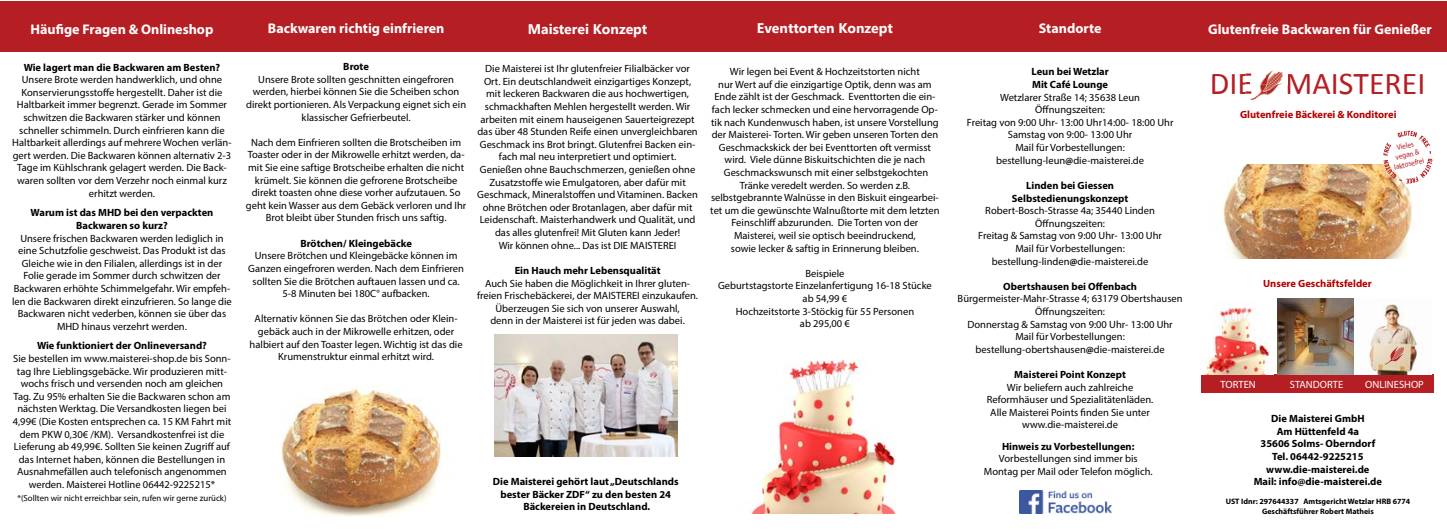
<style>
.page{position:relative;width:1447px;height:531px;background:#fff}
.page>*{position:absolute;margin:0;border:0;box-sizing:border-box;transform-origin:0 0}
.t1{font:31.85px "Calibri";color:#b51f24}
.t2{font:700 14px "Myriad Pro";color:#fff}
.t3{font:700 14px "Myanmar Text";color:#fff}
.t4{font:10.5px/12.6px "Myriad Pro";color:#000;text-align:center}
.t5{font:700 10.5px/12.6px "Myriad Pro";color:#000;text-align:center}
.t6{font:700 10.5px "Myriad Pro";color:#b40000}
.t7{font:10.5px "Myriad Pro";color:#fff}
.t8{font:8.75px "Myriad Pro";color:#000}
.t9{font:7.96px "Myriad Pro";color:#b51f24;scale:.9 1}
.t10{font:700 7.88px/9.5px "Myriad Pro";color:#000;text-align:center}
.t11{font:7.88px "Myriad Pro";color:#b51f24;scale:.91 1}
.s1{font-weight:700}
.s2{font-size:7.7px}
.s3{font-size:7.79px}
.s4{font-size:7.61px}
</style>
<div class="page">
<div style="left:1200px;top:375px;width:233px;height:18px;background:#b51f24"></div>
<div style="left:0;top:1px;width:1446px;height:50px;background:#b51f24"></div>
<img style="left:1221px;top:164px;width:192px;height:94px">
<img style="left:495px;top:334px;width:182px;height:122px">
<img style="left:1204px;top:301px;width:66px;height:74px">
<img style="left:1276px;top:298px;width:76px;height:77px">
<img style="left:1368px;top:304px;width:52px;height:71px">
<svg style="left:1382px;top:131px;width:49px;height:52px"></svg>
<img style="left:751px;top:360px;width:145px;height:153px">
<img style="left:281px;top:388px;width:160px;height:128px">
<img style="left:1250px;top:70px;width:34px;height:30px">
<img style="left:1245px;top:73px;width:6px;height:21px">
<svg style="left:1252px;top:94px;width:29px;height:1px"></svg>
<svg style="left:1383px;top:346px;width:20px;height:19px"></svg>
<img style="left:1019px;top:491px;width:92px;height:22px">
<h2 class="t2" style="left:31px;top:20px;width:184px">Häufige Fragen &amp; Onlineshop</h2>
<p class="t5" style="left:24px;top:60px;width:198px">Wie lagert man die Backwaren am Besten?</p>
<p class="t4" style="left:12px;top:73px;width:221px">Unsere Brote werden handwerklich, und ohne Konservierungsstoffe hergestellt. Daher ist die Haltbarkeit immer begrenzt. Gerade im Sommer schwitzen die Backwaren stärker und können schneller schimmeln. Durch einfrieren kann die Haltbarkeit allerdings auf mehrere Wochen verlän&shy;gert werden. Die Backwaren können alternativ 2-3<br>Tage im Kühlschrank gelagert werden. Die Back&shy;waren sollten vor dem Verzehr noch einmal kurz erhitzt werden.</p>
<p class="t5" style="left:31px;top:206px;width:184px">Warum ist das MHD bei den verpackten<br>Backwaren so kurz?</p>
<p class="t4" style="left:12px;top:231px;width:221px">Unsere frischen Backwaren werden lediglich in eine Schutzfolie geschweist. Das Produkt ist das Gleiche wie in den Filialen, allerdings ist in der Folie gerade im Sommer durch schwitzen der Backwaren erhöhte Schimmelgefahr. Wir empfeh&shy;len die Backwaren direkt einzufrieren. So lange die Backwaren nicht vederben, können sie über das MHD hinaus verzehrt werden.</p>
<p class="t5" style="left:37px;top:339px;width:171px">Wie funktioniert der Onlineversand?</p>
<p class="t4" style="left:13px;top:352px;width:220px">Sie bestellen im www.maisterei-shop.de bis Sonn&shy;tag Ihre Lieblingsgebäcke. Wir produzieren mitt&shy;wochs frisch und versenden noch am gleichen Tag. Zu 95% erhalten Sie die Backwaren schon am nächsten Werktag. Die Versandkosten liegen bei 4,99€ (Die Kosten entsprechen ca. 15 KM Fahrt mit dem PKW 0,30€ /KM). Versandkostenfrei ist die Lieferung ab 49,99€. Sollten Sie keinen Zugriff auf das Internet haben, können die Bestellungen in Ausnahmefällen auch telefonisch angenommen werden. Maisterei Hotline 06442-9225215*</p>
<p class="t8" style="left:17px;top:492px;width:210px">*(Sollten wir nicht erreichbar sein, rufen wir gerne zurück)</p>
<h2 class="t2" style="left:268px;top:20px;width:178px">Backwaren richtig einfrieren</h2>
<p class="t5" style="left:343px;top:60px;width:27px">Brote</p>
<p class="t4" style="left:246px;top:73px;width:221px">Unsere Brote sollten geschnitten eingefroren werden, hierbei können Sie die Scheiben schon direkt portionieren. Als Verpackung eignet sich ein klassischer Gefrierbeutel.</p>
<p class="t4" style="left:246px;top:136px;width:222px">Nach dem Einfrieren sollten die Brotscheiben im Toaster oder in der Mikrowelle erhitzt werden, da&shy;mit Sie eine saftige Brotscheibe erhalten die nicht krümelt. Sie können die gefrorene Brotscheibe direkt toasten ohne diese vorher aufzutauen. So geht kein Wasser aus dem Gebäck verloren und Ihr Brot bleibt über Stunden frisch uns saftig.</p>
<p class="t5" style="left:300px;top:236px;width:113px">Brötchen/ Kleingebäcke</p>
<p class="t4" style="left:248px;top:249px;width:217px">Unsere Brötchen und Kleingebäcke können im Ganzen eingefroren werden. Nach dem Einfrieren sollten Sie die Brötchen auftauen lassen und ca.<br>5-8 Minuten bei 180C° aufbacken.</p>
<p class="t4" style="left:249px;top:312px;width:214px">Alternativ können Sie das Brötchen oder Klein&shy;gebäck auch in der Mikrowelle erhitzen, oder halbiert auf den Toaster legen. Wichtig ist das die Krumenstruktur einmal erhitzt wird.</p>
<h2 class="t3" style="left:527px;top:21px;width:121px">Maisterei Konzept</h2>
<p class="t4" style="left:477px;top:62px;width:222px">Die Maisterei ist Ihr glutenfreier Filialbäcker vor Ort. Ein deutschlandweit einzigartiges Konzept, mit leckeren Backwaren die aus hochwertigen, schmackhaften Mehlen hergestellt werden. Wir arbeiten mit einem hauseigenen Sauerteigrezept das über 48 Stunden Reife einen unvergleichbaren Geschmack ins Brot bringt. Glutenfrei Backen ein&shy;fach mal neu interpretiert und optimiert.<br>Genießen ohne Bauchschmerzen, genießen ohne Zusatzstoffe wie Emulgatoren, aber dafür mit Geschmack, Mineralstoffen und Vitaminen. Backen ohne Brötchen oder Brotanlagen, aber dafür mit Leidenschaft. Maisterhandwerk und Qualität, und das alles glutenfrei! Mit Gluten kann Jeder!<br>Wir können ohne... Das ist DIE MAISTEREI</p>
<p class="t5" style="left:514px;top:264px;width:147px">Ein Hauch mehr Lebensqualität</p>
<p class="t4" style="left:477px;top:276px;width:222px">Auch Sie haben die Möglichkeit in Ihrer gluten&shy;freien Frischebäckerei, der MAISTEREI einzukaufen.<br>Überzeugen Sie sich von unserer Auswahl,<br>denn in der Maisterei ist für jeden was dabei.</p>
<h2 class="t3" style="left:756px;top:20px;width:137px">Eventtorten Konzept</h2>
<p class="t4" style="left:710px;top:65px;width:231px">Wir legen bei Event &amp; Hochzeitstorten nicht<br>nur Wert auf die einzigartige Optik, denn was am Ende zählt ist der Geschmack. Eventtorten die ein&shy;fach lecker schmecken und eine hervorragende Op&shy;tik nach Kundenwusch haben, ist unsere Vorstellung der Maisterei- Torten. Wir geben unseren Torten den Geschmackskick der bei Eventtorten oft vermisst wird. Viele dünne Biskuitschichten die je nach Geschmackswunsch mit einer selbstgekochten Tränke veredelt werden. So werden z.B. selbstgebrannte Walnüsse in den Biskuit eingearbei&shy;tet um die gewünschte Walnußtorte mit dem letzten Feinschliff abzurunden. Die Torten von der Maisterei, weil sie optisch beeindruckend,<br>sowie lecker &amp; saftig in Erinnerung bleiben.</p>
<p class="t4" style="left:718px;top:267px;width:215px">Beispiele<br>Geburtstagstorte Einzelanfertigung 16-18 Stücke ab 54,99 €<br>Hochzeitstorte 3-Stöckig für 55 Personen<br>ab 295,00 €</p>
<p class="t5" style="left:493px;top:475px;width:187px">Die Maisterei gehört laut „Deutschlands bester Bäcker ZDF“ zu den besten 24<br>Bäckereien in Deutschland.</p>
<h2 class="t2" style="left:1038px;top:20px;width:64px">Standorte</h2>
<p class="t5" style="left:1031px;top:65px;width:79px;text-align:left">Leun bei Wetzlar<br>Mit Café Lounge</p>
<p class="t4" style="left:966px;top:91px;width:208px">Wetzlarer Straße 14; 35638 Leun<br>Öffnungszeiten:<br>Freitag von 9:00 Uhr- 13:00 Uhr14:00- 18:00 Uhr<br>Samstag von 9:00- 13:00 Uhr<br>Mail für Vorbestellungen: bestellung-leun<span class="s1">@</span>die-maisterei.de</p>
<p class="t5" style="left:1011px;top:179px;width:118px">Linden bei Giessen<br>Selbstedienungskonzept</p>
<p class="t4" style="left:978px;top:204px;width:185px">Robert-Bosch-Strasse 4a; 35440 Linden Öffnungszeiten:<br>Freitag &amp; Samstag von 9:00 Uhr- 13:00 Uhr Mail für Vorbestellungen: bestellung-linden<span class="s1">@</span>die-maisterei.de</p>
<p class="t5" style="left:1003px;top:279px;width:135px">Obertshausen bei Offenbach</p>
<p class="t4" style="left:957px;top:292px;width:226px">Bürgermeister-Mahr-Strasse 4; 63179 Obertshausen Öffnungszeiten:<br>Donnerstag &amp; Samstag von 9:00 Uhr- 13:00 Uhr Mail für Vorbestellungen: bestellung-obertshausen<span class="s1">@</span>die-maisterei.de</p>
<p class="t5" style="left:1014px;top:368px;width:113px">Maisterei Point Konzept</p>
<p class="t4" style="left:986px;top:380px;width:168px">Wir beliefern auch zahlreiche Reformhäuser und Spezialitätenläden.<br>Alle Maisterei Points finden Sie unter www.die-maisterei.de</p>
<p class="t5" style="left:1001px;top:439px;width:134px">Hinweis zu Vorbestellungen:</p>
<p class="t4" style="left:983px;top:452px;width:170px">Vorbestellungen sind immer bis<br>Montag per Mail oder Telefon möglich.</p>
<h2 class="t2" style="left:1207px;top:20px;width:225px">Glutenfreie Backwaren für Genießer</h2>
<h1 class="t1" style="left:1209px;top:61px;width:217px">DIE MAISTEREI</h1>
<p class="t6" style="left:1239px;top:108px;width:158px">Glutenfreie Bäckerei &amp; Konditorei</p>
<p class="t11" style="left:1395px;top:143px;width:20px;rotate:-13deg"><span class="s2">V</span>ieles</p>
<p class="t9" style="left:1393px;top:152px;width:29px;rotate:-13deg">vegan &amp;</p>
<p class="t11" style="left:1392px;top:162px;width:35px;rotate:-13deg"><span class="s3">lak</span>tosef<span class="s2">re</span><span class="s4">i</span></p>
<p class="t6" style="left:1262px;top:277px;width:110px">Unsere Geschäftsfelder</p>
<p class="t7" style="left:1220px;top:378px;width:37px">TORTEN</p>
<p class="t7" style="left:1289px;top:378px;width:55px">STANDORTE</p>
<p class="t7" style="left:1364px;top:378px;width:60px">ONLINESHOP</p>
<p class="t5" style="left:1253px;top:412px;width:130px">Die Maisterei GmbH<br>Am Hüttenfeld 4a<br>35606 Solms- Oberndorf<br>Tel. 06442-9225215 www.die-maisterei.de<br>Mail: info@die-maisterei.de</p>
<p class="t10" style="left:1225px;top:496px;width:186px">UST Idnr: 297644337 Amtsgericht Wetzlar HRB 6774<br>Geschäftsführer Robert Matheis</p>
</div>
